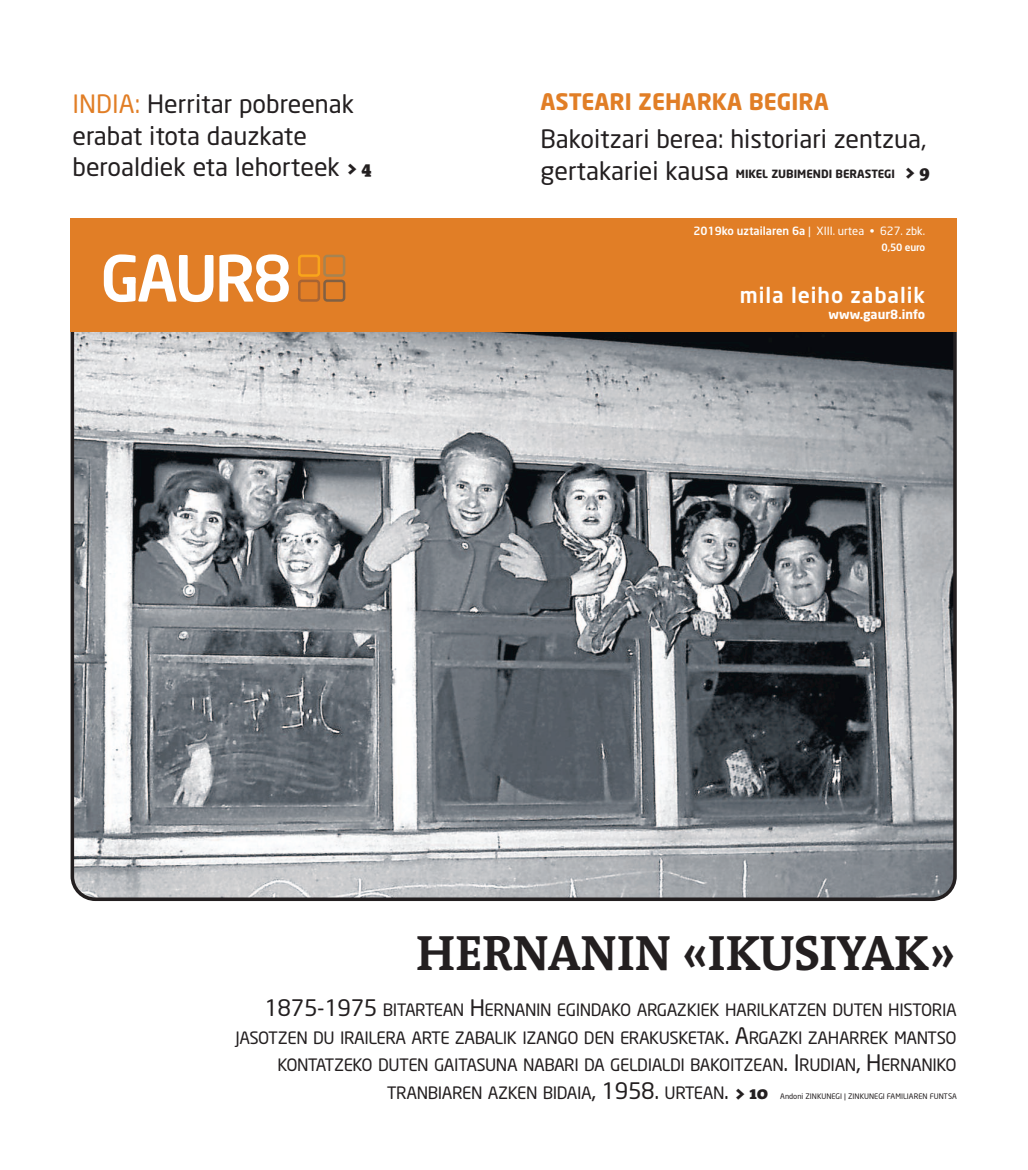
<style>
.page{position:relative;width:1028px;height:1170px;background:#fff}
.page>*{position:absolute;margin:0;border:0;box-sizing:border-box;transform-origin:0 0}
.t1{font:700 50px "The Antiqua B7";letter-spacing:-.015em;color:#231f20}
.t2{font:25px/31.2px "Neo Sans";color:#231f20}
.t3{font:700 22.5px "Neo Sans";color:#e17e26}
.t4{font:500 21.25px "Neo Sans";letter-spacing:.045em;color:#fff}
.t5{font:16.88px "Neo Sans";letter-spacing:-.025em;color:#231f20}
.t6{font:700 12.5px "Neo Sans";color:#fff}
.t7{font:11.25px "Neo Sans";color:#fff}
.t8{font:700 11.25px "Neo Sans";color:#231f20}
.t9{font:500 10px "Neo Sans";letter-spacing:-.02em;color:#fff}
.t10{font:7.5px "Neo Sans";color:#231f20}
.s1{color:#e17e26}
.s2{font-family:"The Antiqua B9";font-weight:900;font-size:17.5px}
.s3{font-weight:500}
.s4{font-size:22.5px}
</style>
<div class="page">
<svg style="left:71px;top:332px;width:885px;height:568px;background:#8c9095"></svg>
<div style="left:71px;top:219px;width:885px;height:113px;background:#e17e26"></div>
<svg style="left:104px;top:254px;width:109px;height:48px"></svg>
<svg style="left:219px;top:254px;width:70px;height:48px"></svg>
<div style="left:123px;top:277px;width:12px;height:7px;background:#fff"></div>
<div style="left:298px;top:279px;width:22px;height:23px;border:3px solid #a76433;border-radius:3px"></div>
<div style="left:298px;top:255px;width:22px;height:22px;border:3px solid #f9a51b;border-radius:3px"></div>
<div style="left:323px;top:279px;width:22px;height:23px;border:3px solid #816043;border-radius:3px"></div>
<div style="left:323px;top:255px;width:22px;height:22px;border:3px solid #a68351;border-radius:3px"></div>
<h2 class="t2" style="left:72px;top:91px;width:301px"><span class="s1">INDIA:</span> Herritar pobreenak erabat itota dauzkate beroaldiek eta lehorteek <span class="s2">&gt; 4</span></h2>
<h3 class="t3" style="left:540px;top:92px;width:290px">ASTEARI ZEHARKA BEGIRA</h3>
<h2 class="t2" style="left:540px;top:126px;width:387px">Bakoitzari berea: historiari zentzua, gertakariei kausa</h2>
<p class="t8" style="left:736px;top:169px;width:195px">MIKEL ZUBIMENDI BERASTEGI <span class="s2">&gt; 9</span></p>
<p class="t7" style="left:693px;top:227px;width:233px"><span class="s3">2019ko uztailaren 6a</span> | XIII. urtea • 627. zbk.</p>
<p class="t9" style="left:881px;top:243px;width:45px">0,50 euro</p>
<p class="t4" style="left:740px;top:287px;width:187px">mila leiho zabalik</p>
<p class="t6" style="left:828px;top:309px;width:98px">www.gaur8.info</p>
<h1 class="t1" style="left:416px;top:936px;width:541px">HERNANIN «IKUSIYAK»</h1>
<p class="t5" style="left:264px;top:1003px;width:694px"><span class="s4">1875-1975</span> BITARTEAN <span class="s4">H</span>ERNANIN EGINDAKO ARGAZKIEK HARILKATZEN DUTEN HISTORIA</p>
<p class="t5" style="left:235px;top:1031px;width:722px">JASOTZEN DU IRAILERA ARTE ZABALIK IZANGO DEN ERAKUSKETAK<span class="s4">. A</span>RGAZKI ZAHARREK MANTSO</p>
<p class="t5" style="left:277px;top:1058px;width:681px">KONTATZEKO DUTEN GAITASUNA NABARI DA GELDIALDI BAKOITZEAN<span class="s4">. I</span>RUDIAN<span class="s4">, H</span>ERNANIKO</p>
<p class="t5" style="left:387px;top:1086px;width:383px">TRANBIAREN AZKEN BIDAIA<span class="s4">, 1958.</span> URTEAN<span class="s4">.</span> <span class="s2">&gt; 10</span></p>
<p class="t10" style="left:780px;top:1093px;width:178px">Andoni ZINKUNEGI | ZINKUNEGI FAMILIAREN FUNTSA</p>
</div>
